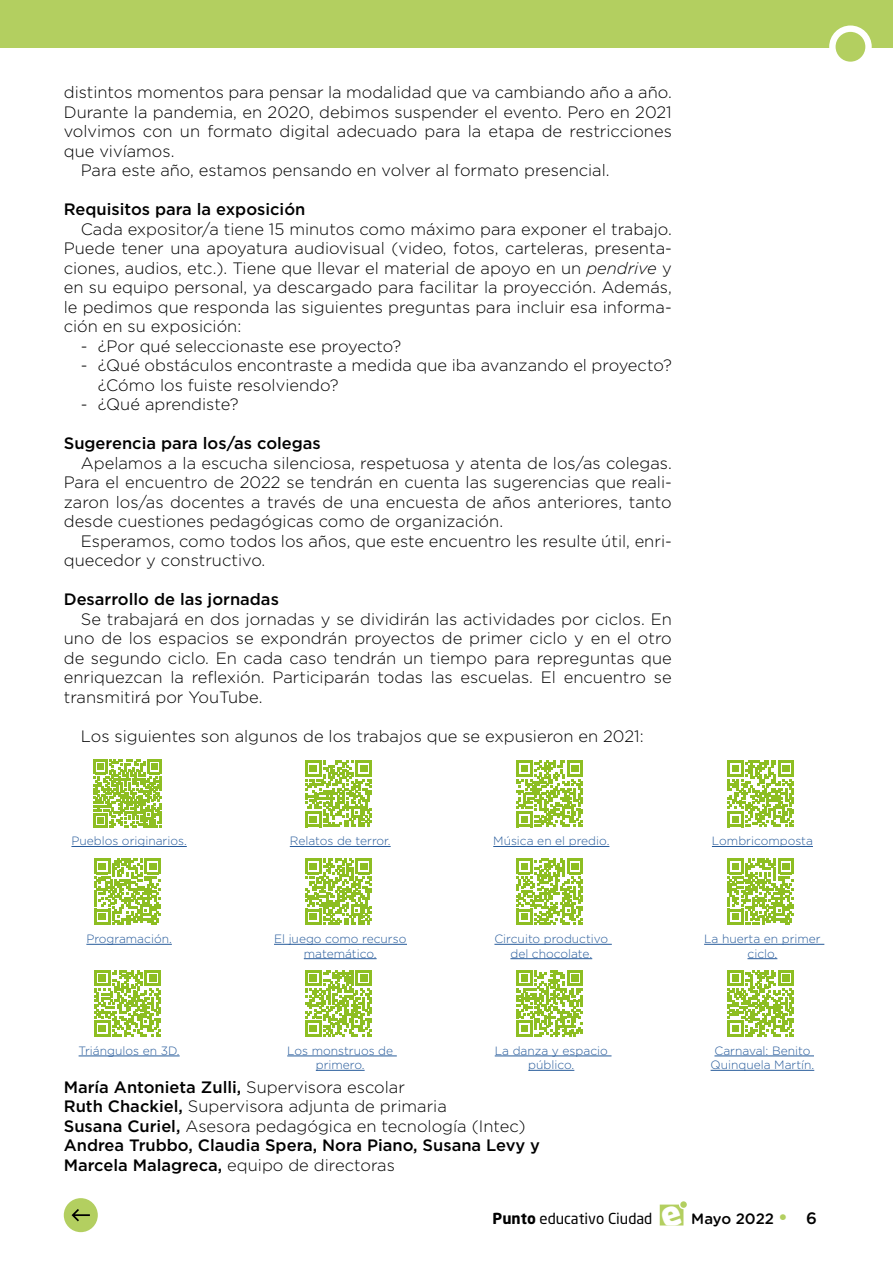
<style>
.page{position:relative;width:893px;height:1263px;background:#fff}
.page>*{position:absolute;margin:0;border:0;box-sizing:border-box;transform-origin:0 0}
.t1{font:300 16.5px/19.5px "Gotham";color:#000;text-align:justify}
.t2{font:500 16.5px/19.5px "Gotham";color:#000}
.t3{font:15px "Neo Sans";color:#000}
.t4{font:500 15px "Gotham Rounded";letter-spacing:-.005em;color:#000}
.t5{font:300 12px/14.4px "Gotham";color:#275b9b;text-align:center}
.s1{font-style:italic}
.s2{font-weight:300}
.s3{font-weight:700}
.s4{font-family:"Gotham";font-weight:700;font-size:19.5px;color:#b3cf60}
.s5{font-size:16.5px}
</style>
<div class="page">
<div style="left:0;top:0;width:893px;height:48px;background:#b3cf60"></div>
<div style="left:829px;top:26px;width:43px;height:42px;background:#fff;border-radius:50%"></div>
<div style="left:836px;top:32px;width:29px;height:30px;background:#b3cf60;border-radius:50%"></div>
<div style="left:680px;top:1201px;width:7px;height:7px;background:#b3cf60;border-radius:50%"></div>
<div style="left:64px;top:1198px;width:34px;height:34px;background:#b3cf60;border-radius:50%"></div>
<svg style="left:72px;top:1209px;width:18px;height:12px"></svg>
<svg style="left:93px;top:759px;width:69px;height:69px"></svg>
<hr style="left:71px;top:846px;width:116px;height:1px;background:#275b9b">
<svg style="left:94px;top:858px;width:67px;height:67px"></svg>
<hr style="left:86px;top:944px;width:86px;height:1px;background:#275b9b">
<svg style="left:94px;top:970px;width:67px;height:66px"></svg>
<hr style="left:79px;top:1055px;width:101px;height:1px;background:#275b9b">
<svg style="left:305px;top:760px;width:67px;height:67px"></svg>
<hr style="left:290px;top:846px;width:101px;height:1px;background:#275b9b">
<svg style="left:305px;top:858px;width:67px;height:67px"></svg>
<hr style="left:274px;top:944px;width:133px;height:1px;background:#275b9b">
<hr style="left:304px;top:958px;width:73px;height:1px;background:#275b9b">
<svg style="left:305px;top:970px;width:67px;height:66px"></svg>
<hr style="left:287px;top:1055px;width:110px;height:1px;background:#275b9b">
<hr style="left:316px;top:1070px;width:49px;height:1px;background:#275b9b">
<svg style="left:516px;top:760px;width:67px;height:67px"></svg>
<hr style="left:493px;top:846px;width:116px;height:1px;background:#275b9b">
<svg style="left:516px;top:858px;width:67px;height:67px"></svg>
<hr style="left:494px;top:944px;width:118px;height:1px;background:#275b9b">
<hr style="left:510px;top:958px;width:82px;height:1px;background:#275b9b">
<svg style="left:516px;top:970px;width:67px;height:66px"></svg>
<hr style="left:495px;top:1055px;width:116px;height:1px;background:#275b9b">
<hr style="left:528px;top:1070px;width:46px;height:1px;background:#275b9b">
<svg style="left:727px;top:760px;width:67px;height:67px"></svg>
<hr style="left:712px;top:846px;width:101px;height:1px;background:#275b9b">
<svg style="left:727px;top:858px;width:67px;height:67px"></svg>
<hr style="left:704px;top:944px;width:120px;height:1px;background:#275b9b">
<hr style="left:747px;top:958px;width:30px;height:1px;background:#275b9b">
<svg style="left:727px;top:970px;width:67px;height:66px"></svg>
<hr style="left:714px;top:1055px;width:100px;height:1px;background:#275b9b">
<hr style="left:711px;top:1070px;width:103px;height:1px;background:#275b9b">
<svg style="left:660px;top:1204px;width:23px;height:22px"></svg>
<p class="t1" style="left:64px;top:82px;width:609px">distintos momentos para pensar la modalidad que va cambiando año a año.</p>
<p class="t1" style="left:64px;top:102px;width:609px">Durante la pandemia, en 2020, debimos suspender el evento. Pero en 2021</p>
<p class="t1" style="left:64px;top:121px;width:610px">volvimos con un formato digital adecuado para la etapa de restricciones</p>
<p class="t1" style="left:64px;top:141px;width:112px">que vivíamos.</p>
<p class="t1" style="left:81px;top:160px;width:530px">Para este año, estamos pensando en volver al formato presencial.</p>
<p class="t2" style="left:64px;top:199px;width:243px">Requisitos para la exposición</p>
<p class="t1" style="left:64px;top:219px;width:610px;text-indent:17px">Cada expositor/a tiene 15 minutos como máximo para exponer el trabajo.<br>Puede tener una apoyatura audiovisual (video, fotos, carteleras, presenta&shy;ciones, audios, etc.). Tiene que llevar el material de apoyo en un <span class="s1">pendrive</span> y en su equipo personal, ya descargado para facilitar la proyección. Además, le pedimos que responda las siguientes preguntas para incluir esa informa&shy;ción en su exposición:</p>
<p class="t1" style="left:81px;top:336px;width:322px">- ¿Por qué seleccionaste ese proyecto?</p>
<p class="t1" style="left:98px;top:355px;width:576px;text-indent:-17px">- ¿Qué obstáculos encontraste a medida que iba avanzando el proyecto? ¿Cómo los fuiste resolviendo?</p>
<p class="t1" style="left:81px;top:394px;width:159px">- ¿Qué aprendiste?</p>
<p class="t2" style="left:64px;top:433px;width:259px">Sugerencia para los/as colegas</p>
<p class="t1" style="left:64px;top:453px;width:610px;text-indent:17px">Apelamos a la escucha silenciosa, respetuosa y atenta de los/as colegas.<br>Para el encuentro de 2022 se tendrán en cuenta las sugerencias que reali&shy;zaron los/as docentes a través de una encuesta de años anteriores, tanto desde cuestiones pedagógicas como de organización.</p>
<p class="t1" style="left:64px;top:531px;width:610px;text-indent:17px">Esperamos, como todos los años, que este encuentro les resulte útil, enri&shy;quecedor y constructivo.</p>
<p class="t2" style="left:64px;top:589px;width:217px">Desarrollo de las jornadas</p>
<p class="t1" style="left:64px;top:609px;width:610px;text-indent:17px">Se trabajará en dos jornadas y se dividirán las actividades por ciclos. En uno de los espacios se expondrán proyectos de primer ciclo y en el otro de segundo ciclo. En cada caso tendrán un tiempo para repreguntas que enriquezcan la reflexión. Participarán todas las escuelas. El encuentro se transmitirá por YouTube.</p>
<p class="t1" style="left:81px;top:726px;width:564px">Los siguientes son algunos de los trabajos que se expusieron en 2021:</p>
<p class="t5" style="left:71px;top:833px;width:117px">Pueblos originarios.</p>
<p class="t5" style="left:290px;top:833px;width:102px">Relatos de terror.</p>
<p class="t5" style="left:493px;top:833px;width:118px">Música en el predio.</p>
<p class="t5" style="left:712px;top:833px;width:103px">Lombricomposta</p>
<p class="t5" style="left:86px;top:931px;width:87px">Programación.</p>
<p class="t5" style="left:274px;top:931px;width:134px">El juego como recurso matemático.</p>
<p class="t5" style="left:494px;top:931px;width:115px">Circuito productivo del chocolate.</p>
<p class="t5" style="left:704px;top:931px;width:118px">La huerta en primer ciclo.</p>
<p class="t5" style="left:79px;top:1043px;width:103px">Triángulos en 3D.</p>
<p class="t5" style="left:287px;top:1043px;width:107px">Los monstruos de primero.</p>
<p class="t5" style="left:495px;top:1043px;width:115px">La danza y espacio público.</p>
<p class="t5" style="left:711px;top:1043px;width:105px">Carnaval: Benito<br>Quinquela Martín.</p>
<p class="t2" style="left:64px;top:1077px;width:478px">María Antonieta Zulli, <span class="s2">Supervisora escolar<br></span>Ruth Chackiel, <span class="s2">Supervisora adjunta de primaria<br></span>Susana Curiel, <span class="s2">Asesora pedagógica en tecnología (Intec)<br></span>Andrea Trubbo, Claudia Spera, Nora Piano, Susana Levy y Marcela Malagreca, <span class="s2">equipo de directoras</span></p>
<p class="t3" style="left:493px;top:1212px;width:161px"><span class="s3">Punto</span> educativo Ciudad</p>
<p class="t4" style="left:691px;top:1208px;width:127px">Mayo 2022 <span class="s4">•</span> <span class="s5">6</span></p>
</div>
